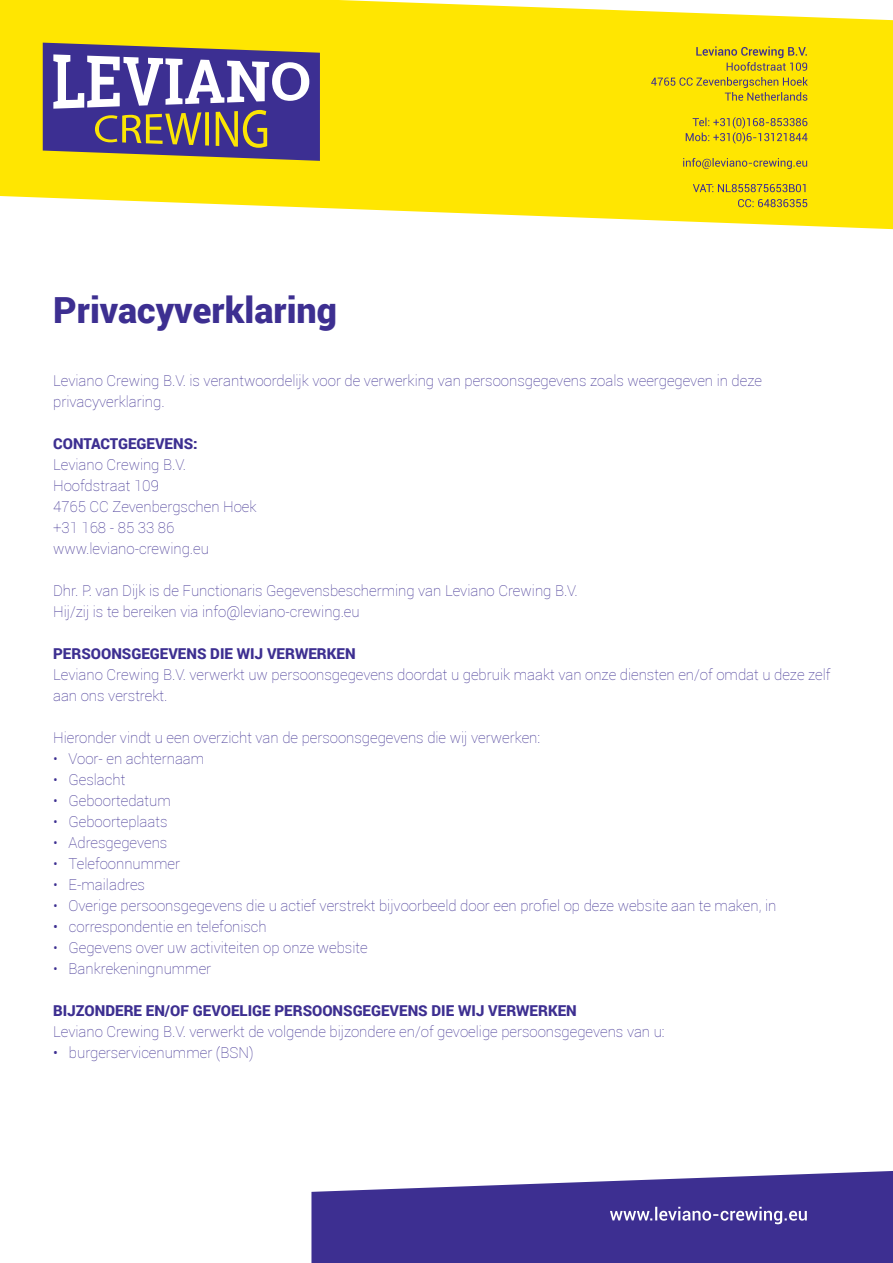
<style>
.page{position:relative;width:893px;height:1263px;background:#fff}
.page>*{position:absolute;margin:0;border:0;box-sizing:border-box;transform-origin:0 0}
.t1{font:900 36px "Roboto";color:#3d2f91}
.t2{font:100 15px/21px "Roboto";color:#3d2f91}
.t3{font:900 15px "Roboto";color:#3d2f91}
.s1{font-weight:300}
</style>
<div class="page">
<svg style="left:0;top:0;width:893px;height:229px;fill:#ffe601"></svg>
<svg style="left:738px;top:199px;width:69px;height:8px"></svg>
<svg style="left:693px;top:184px;width:112px;height:8px"></svg>
<svg style="left:683px;top:158px;width:124px;height:11px"></svg>
<svg style="left:686px;top:117px;width:122px;height:27px"></svg>
<svg style="left:651px;top:77px;width:157px;height:24px"></svg>
<svg style="left:696px;top:46px;width:111px;height:25px"></svg>
<svg style="left:311px;top:1171px;width:582px;height:92px;fill:#3d2f91"></svg>
<svg style="left:610px;top:1207px;width:197px;height:17px"></svg>
<svg style="left:43px;top:43px;width:277px;height:118px"></svg>
<h1 class="t1" style="left:53px;top:284px;width:285px">Privacyverklaring</h1>
<p class="t2" style="left:53px;top:369px;width:710px">Leviano Crewing B.V. is verantwoordelijk voor de verwerking van persoonsgegevens zoals weergegeven in deze privacyverklaring.</p>
<p class="t3" style="left:53px;top:433px;width:146px">CONTACTGEGEVENS:</p>
<p class="t2" style="left:53px;top:453px;width:205px">Leviano Crewing B.V.<br>Hoofdstraat 109<br>4765 CC Zevenbergschen Hoek +31 168 - 85 33 86 www.leviano-crewing.eu</p>
<p class="t2" style="left:53px;top:579px;width:526px">Dhr. P. van Dijk is de Functionaris Gegevensbescherming van Leviano Crewing B.V.<br>Hij/zij is te bereiken via info@leviano-crewing.eu</p>
<p class="t3" style="left:53px;top:643px;width:304px">PERSOONSGEGEVENS DIE WIJ VERWERKEN</p>
<p class="t2" style="left:53px;top:663px;width:779px">Leviano Crewing B.V. verwerkt uw persoonsgegevens doordat u gebruik maakt van onze diensten en/of omdat u deze zelf aan ons verstrekt.</p>
<p class="t2" style="left:53px;top:726px;width:488px">Hieronder vindt u een overzicht van de persoonsgegevens die wij verwerken:</p>
<p class="t2" style="left:53px;top:747px;width:153px">• Voor- en achternaam</p>
<p class="t2" style="left:53px;top:768px;width:74px">• Geslacht</p>
<p class="t2" style="left:53px;top:789px;width:119px">• Geboortedatum</p>
<p class="t2" style="left:53px;top:810px;width:116px">• Geboorteplaats</p>
<p class="t2" style="left:53px;top:831px;width:116px">• Adresgegevens</p>
<p class="t2" style="left:53px;top:852px;width:129px">• Telefoonnummer</p>
<p class="t2" style="left:53px;top:873px;width:93px">• E-mailadres</p>
<p class="t2" style="left:53px;top:894px;width:725px">• Overige persoonsgegevens die u actief verstrekt bijvoorbeeld door een profiel op deze website aan te maken, in</p>
<p class="t2" style="left:53px;top:915px;width:215px"><span class="s1">•</span> correspondentie en telefonisch</p>
<p class="t2" style="left:53px;top:936px;width:316px">• Gegevens over uw activiteiten op onze website</p>
<p class="t2" style="left:53px;top:957px;width:160px">• Bankrekeningnummer</p>
<p class="t3" style="left:53px;top:1000px;width:525px">BIJZONDERE EN/OF GEVOELIGE PERSOONSGEGEVENS DIE WIJ VERWERKEN</p>
<p class="t2" style="left:53px;top:1020px;width:613px">Leviano Crewing B.V. verwerkt de volgende bijzondere en/of gevoelige persoonsgegevens van u:</p>
<p class="t2" style="left:53px;top:1041px;width:202px"><span class="s1">•</span> burgerservicenummer (BSN)</p>
</div>
